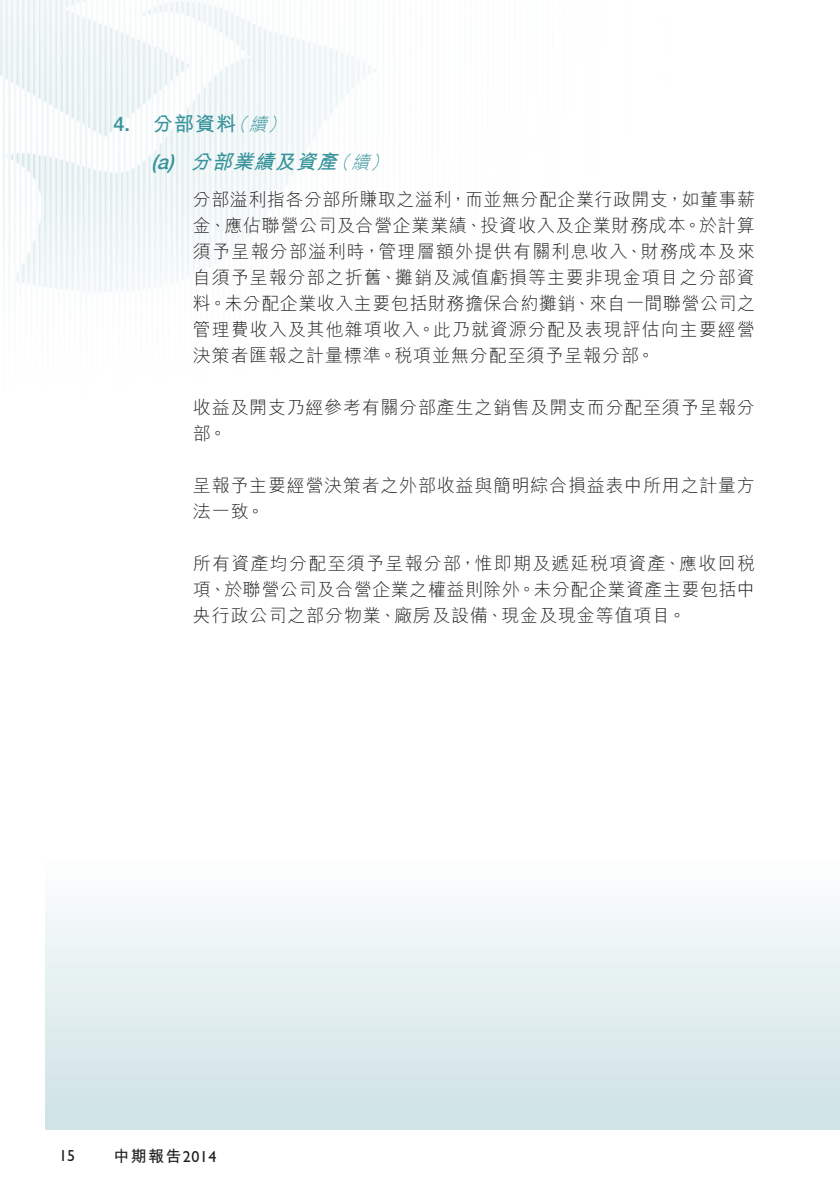
<style>
.page{position:relative;width:840px;height:1191px;background:#fff}
.page>*{position:absolute;margin:0;border:0;box-sizing:border-box;transform-origin:0 0}
.Heading_3{font:italic 700 20px "M Hei HK";color:#37939b}
.Heading_2{font:700 20px "M Hei HK";color:#37939b}
.Heading_3-2{font:italic 500 20px "Helvetica Neue";color:#37939b}
.Heading_2-2{font:500 20px "Helvetica Neue";color:#37939b}
.Body_Text{font:300 18px/26px "M Hei HK";letter-spacing:.04em;color:#231f20;text-align:justify}
.Heading_2-3{font:italic 300 18px "M Hei HK";color:#37939b}
.Heading_3-3{font:italic 300 18px "M Hei HK";color:#37939b}
.t1{font:700 16px "M Hei HK";color:#231f20}
.t2{font:16px "Gill Sans Std";color:#231f20}
.s1{font-family:"Gill Sans Std";font-weight:400}
</style>
<div class="page">
<img style="left:0;top:0;width:376px;height:295px">
<div style="left:45px;top:813px;width:794px;height:316px;background:linear-gradient(to bottom,#fff,#cee2e5)"></div>
<p class="Heading_2-2" style="left:113px;top:112px;width:18px">4.</p>
<p class="Heading_2" style="left:153px;top:109px;width:84px">分部資料</p>
<p class="Heading_2-3" style="left:248px;top:115px;width:24px">續</p>
<p class="Heading_2-3" style="left:229px;top:115px;width:24px">（</p>
<p class="Heading_2-3" style="left:267px;top:115px;width:24px">(</p>
<p class="Heading_3-2" style="left:151px;top:149px;width:24px">) a(</p>
<p class="Heading_3" style="left:191px;top:147px;width:154px">分部業績及資產</p>
<p class="Heading_3-3" style="left:351px;top:153px;width:24px">續</p>
<p class="Heading_3-3" style="left:331px;top:153px;width:24px">（</p>
<p class="Heading_3-3" style="left:370px;top:153px;width:24px">(</p>
<p class="Body_Text" style="left:193px;top:186px;width:563px">分部溢利指各分部所賺取之溢利，而並無分配企業行政開支，如董事薪金、應佔聯營公司及合營企業業績、投資收入及企業財務成本。於計算須予呈報分部溢利時，管理層額外提供有關利息收入、財務成本及來自須予呈報分部之折舊、攤銷及減值虧損等主要非現金項目之分部資料。未分配企業收入主要包括財務擔保合約攤銷、來自一間聯營公司之管理費收入及其他雜項收入。此乃就資源分配及表現評估向主要經營決策者匯報之計量標準。稅項並無分配至須予呈報分部。</p>
<p class="Body_Text" style="left:193px;top:394px;width:563px">收益及開支乃經參考有關分部產生之銷售及開支而分配至須予呈報分部。</p>
<p class="Body_Text" style="left:193px;top:472px;width:563px">呈報予主要經營決策者之外部收益與簡明綜合損益表中所用之計量方法一致。</p>
<p class="Body_Text" style="left:193px;top:550px;width:563px">所有資產均分配至須予呈報分部，惟即期及遞延稅項資產、應收回稅項、於聯營公司及合營企業之權益則除外。未分配企業資產主要包括中央行政公司之部分物業、廠房及設備、現金及現金等值項目。</p>
<p class="t2" style="left:59px;top:1146px;width:17px">15</p>
<p class="t1" style="left:113px;top:1144px;width:104px">中期報告<span class="s1">2014</span></p>
</div>
